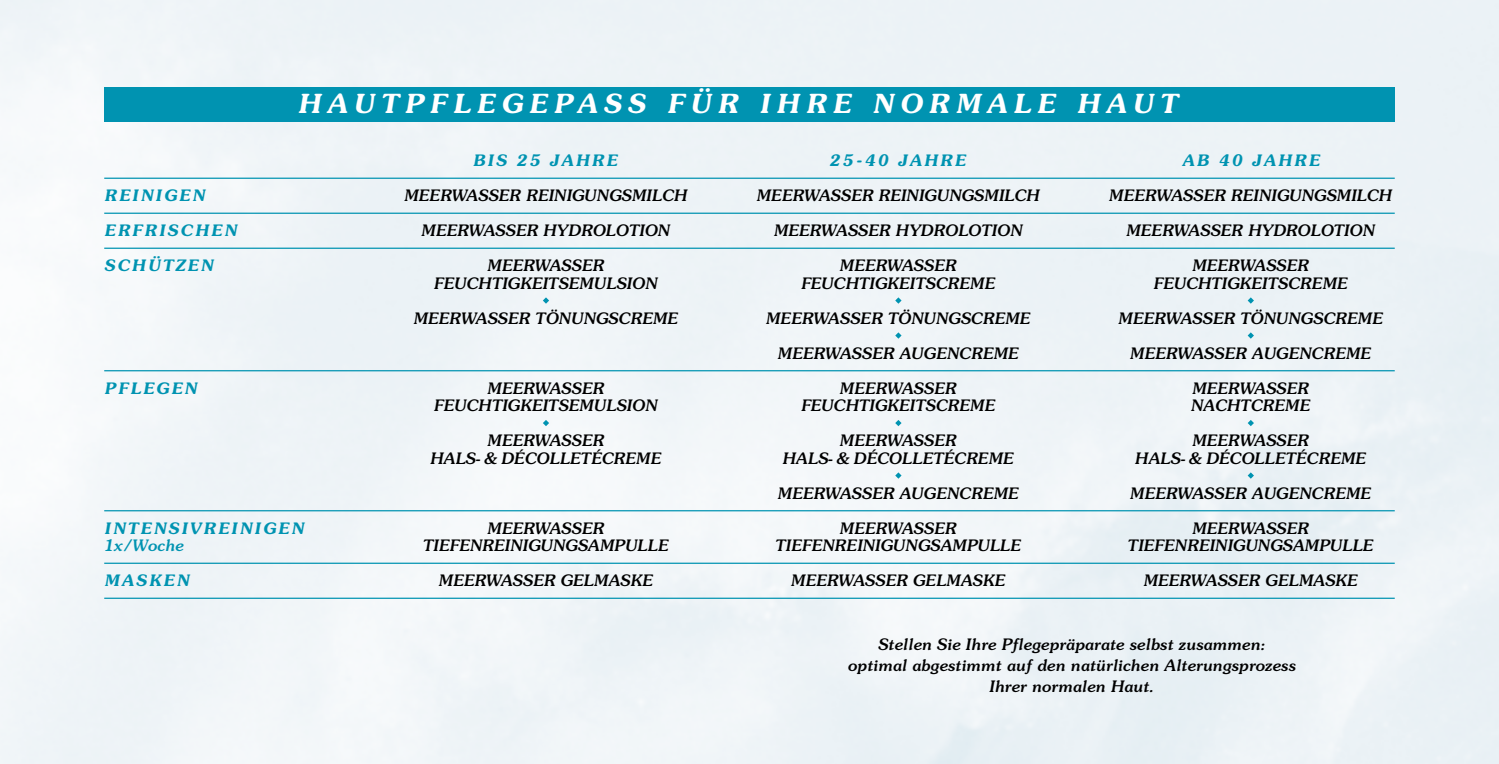
<style>
.page{position:relative;width:1499px;height:764px;background:#fff}
.page>*{position:absolute;margin:0;border:0;box-sizing:border-box;transform-origin:0 0}
.t1{font:italic 600 26.25px "Souvenir LT";letter-spacing:.24em;color:#fff}
.t2{font:italic 500 15.75px/21px "Souvenir LT";color:#000;text-align:center}
.t3{font:italic 600 15.75px "Souvenir LT";letter-spacing:.14em;color:#0093b1}
.t4{font:italic 500 15.75px "Souvenir LT";color:#0093b1}
</style>
<div class="page">
<div style="left:0;top:0;width:1498px;height:764px;background:#eef3f7"></div>
<div style="left:104px;top:87px;width:1290px;height:35px;background:#0093b1"></div>
<hr style="left:104px;top:178px;width:1290px;height:1px;background:#0093b1">
<hr style="left:104px;top:213px;width:1290px;height:1px;background:#0093b1">
<hr style="left:104px;top:248px;width:1290px;height:1px;background:#0093b1">
<hr style="left:104px;top:370px;width:1290px;height:1px;background:#0093b1">
<hr style="left:104px;top:510px;width:1290px;height:1px;background:#0093b1">
<hr style="left:104px;top:563px;width:1290px;height:1px;background:#0093b1">
<hr style="left:104px;top:598px;width:1290px;height:1px;background:#0093b1">
<svg style="left:543px;top:297px;width:6px;height:7px"></svg>
<svg style="left:895px;top:297px;width:6px;height:7px"></svg>
<svg style="left:1247px;top:297px;width:6px;height:7px"></svg>
<svg style="left:895px;top:332px;width:6px;height:7px"></svg>
<svg style="left:1247px;top:332px;width:6px;height:7px"></svg>
<svg style="left:543px;top:420px;width:6px;height:6px"></svg>
<svg style="left:895px;top:420px;width:6px;height:6px"></svg>
<svg style="left:1247px;top:420px;width:6px;height:6px"></svg>
<svg style="left:895px;top:472px;width:6px;height:7px"></svg>
<svg style="left:1247px;top:472px;width:6px;height:7px"></svg>
<h1 class="t1" style="left:297px;top:87px;width:880px">HAUTPFLEGEPASS FÜR IHRE NORMALE HAUT</h1>
<p class="t3" style="left:472px;top:151px;width:146px">BIS 25 JAHRE</p>
<p class="t3" style="left:829px;top:151px;width:138px">25-40 JAHRE</p>
<p class="t3" style="left:1182px;top:151px;width:139px">AB 40 JAHRE</p>
<p class="t3" style="left:104px;top:186px;width:102px">REINIGEN</p>
<p class="t2" style="left:404px;top:185px;width:284px">MEERWASSER REINIGUNGSMILCH</p>
<p class="t2" style="left:756px;top:185px;width:284px">MEERWASSER REINIGUNGSMILCH</p>
<p class="t2" style="left:1109px;top:185px;width:284px">MEERWASSER REINIGUNGSMILCH</p>
<p class="t3" style="left:104px;top:221px;width:134px">ERFRISCHEN</p>
<p class="t2" style="left:421px;top:220px;width:250px">MEERWASSER HYDROLOTION</p>
<p class="t2" style="left:774px;top:220px;width:250px">MEERWASSER HYDROLOTION</p>
<p class="t2" style="left:1126px;top:220px;width:250px">MEERWASSER HYDROLOTION</p>
<p class="t3" style="left:104px;top:256px;width:110px">SCHÜTZEN</p>
<p class="t2" style="left:487px;top:255px;width:118px">MEERWASSER</p>
<p class="t2" style="left:839px;top:255px;width:118px">MEERWASSER</p>
<p class="t2" style="left:1192px;top:255px;width:118px">MEERWASSER</p>
<p class="t2" style="left:434px;top:272px;width:225px">FEUCHTIGKEITSEMULSION</p>
<p class="t2" style="left:801px;top:272px;width:196px">FEUCHTIGKEITSCREME</p>
<p class="t2" style="left:1153px;top:272px;width:196px">FEUCHTIGKEITSCREME</p>
<p class="t2" style="left:413px;top:307px;width:266px">MEERWASSER TÖNUNGSCREME</p>
<p class="t2" style="left:766px;top:307px;width:266px">MEERWASSER TÖNUNGSCREME</p>
<p class="t2" style="left:1118px;top:307px;width:266px">MEERWASSER TÖNUNGSCREME</p>
<p class="t2" style="left:777px;top:342px;width:242px">MEERWASSER AUGENCREME</p>
<p class="t2" style="left:1130px;top:342px;width:242px">MEERWASSER AUGENCREME</p>
<p class="t3" style="left:104px;top:378px;width:94px">PFLEGEN</p>
<p class="t2" style="left:487px;top:377px;width:118px">MEERWASSER</p>
<p class="t2" style="left:839px;top:377px;width:118px">MEERWASSER</p>
<p class="t2" style="left:1192px;top:377px;width:118px">MEERWASSER</p>
<p class="t2" style="left:434px;top:395px;width:225px">FEUCHTIGKEITSEMULSION</p>
<p class="t2" style="left:801px;top:395px;width:196px">FEUCHTIGKEITSCREME</p>
<p class="t2" style="left:1190px;top:395px;width:121px">NACHTCREME</p>
<p class="t2" style="left:487px;top:430px;width:118px">MEERWASSER</p>
<p class="t2" style="left:839px;top:430px;width:118px">MEERWASSER</p>
<p class="t2" style="left:1192px;top:430px;width:118px">MEERWASSER</p>
<p class="t2" style="left:430px;top:447px;width:232px">HALS- &amp; DÉCOLLETÉCREME</p>
<p class="t2" style="left:782px;top:447px;width:232px">HALS- &amp; DÉCOLLETÉCREME</p>
<p class="t2" style="left:1135px;top:447px;width:232px">HALS- &amp; DÉCOLLETÉCREME</p>
<p class="t2" style="left:777px;top:482px;width:242px">MEERWASSER AUGENCREME</p>
<p class="t2" style="left:1130px;top:482px;width:242px">MEERWASSER AUGENCREME</p>
<p class="t3" style="left:104px;top:518px;width:201px">INTENSIVREINIGEN</p>
<p class="t2" style="left:487px;top:517px;width:118px">MEERWASSER</p>
<p class="t2" style="left:839px;top:517px;width:118px">MEERWASSER</p>
<p class="t2" style="left:1192px;top:517px;width:118px">MEERWASSER</p>
<p class="t4" style="left:104px;top:536px;width:81px">1x/Woche</p>
<p class="t2" style="left:423px;top:535px;width:247px">TIEFENREINIGUNGSAMPULLE</p>
<p class="t2" style="left:775px;top:535px;width:247px">TIEFENREINIGUNGSAMPULLE</p>
<p class="t2" style="left:1127px;top:535px;width:247px">TIEFENREINIGUNGSAMPULLE</p>
<p class="t3" style="left:104px;top:571px;width:86px">MASKEN</p>
<p class="t2" style="left:439px;top:570px;width:216px">MEERWASSER GELMASKE</p>
<p class="t2" style="left:791px;top:570px;width:216px">MEERWASSER GELMASKE</p>
<p class="t2" style="left:1143px;top:570px;width:216px">MEERWASSER GELMASKE</p>
<p class="t2" style="left:848px;top:634px;width:449px">Stellen Sie Ihre Pflegepräparate selbst zusammen: optimal abgestimmt auf den natürlichen Alterungsprozess<br>Ihrer normalen Haut.</p>
</div>
